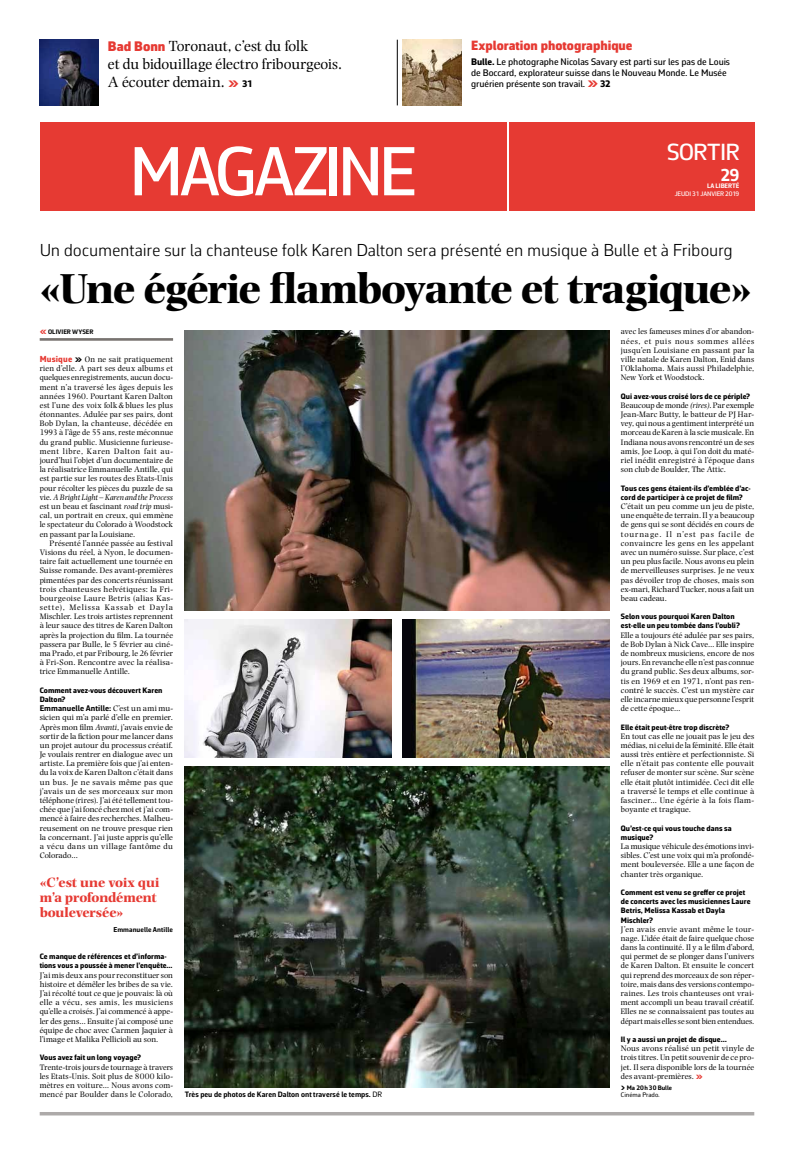
<style>
.page{position:relative;width:794px;height:1166px;background:#fff}
.page>*{position:absolute;margin:0;border:0;box-sizing:border-box;transform-origin:0 0}
.t1{font:500 70px "Corbeau Pro";letter-spacing:-.065em;color:#fff}
.t2{font:700 43.75px "Photina MT Std";letter-spacing:-.04em;color:#000}
.t3{font:500 23.62px "Corbeau Pro";letter-spacing:-.025em;color:#fff}
.t4{font:300 17.5px "Corbeau Pro";letter-spacing:-.01em;color:#000}
.t5{font:700 17.5px "Corbeau Pro";color:#fff}
.t6{font:15.31px/18.1px "Photina MT Std";letter-spacing:-.01em;color:#000}
.t7{font:700 14px/14.9px "Photina MT Std";letter-spacing:-.015em;color:#e63a33}
.t8{font:900 13.56px "Corbeau Pro";color:#e63a33}
.t9{font:500 9.62px/11px "Corbeau Pro";color:#000}
.t10{font:800 9.62px "Corbeau Pro";color:#000}
.t11{font:800 8.84px "Corbeau Pro";letter-spacing:.02em;color:#e63a33}
.t12{font:8.31px/9.2px "Photina MT Std";letter-spacing:.01em;color:#000;text-align:justify}
.t13{font:700 8.31px "Corbeau Pro";letter-spacing:.01em;color:#000}
.t14{font:800 7.88px/9.2px "Corbeau Pro";letter-spacing:.005em;color:#000}
.t15{font:700 7.88px "Corbeau Pro";letter-spacing:.005em;color:#000}
.t16{font:700 7.17px "Corbeau Pro";letter-spacing:.01em;color:#000}
.t17{font:700 6.56px "Corbeau Pro";color:#000}
.t18{font:500 6.56px "Corbeau Pro";letter-spacing:-.02em;color:#fff}
.t19{font:6.56px "Corbeau Pro";letter-spacing:-.005em;color:#000}
.t20{font:700 6.56px "Corbeau Pro";letter-spacing:-.01em;color:#fff}
.s1{font-family:"Corbeau Pro";font-weight:900;font-size:14px;color:#e63a33}
.s2{font-family:"Corbeau Pro";font-weight:800;font-size:9.62px}
.s3{font-weight:800}
.s4{font-style:italic}
.s5{font-family:"Photina MT Std";font-weight:400}
.s6{font-weight:400}
</style>
<div class="page">
<div style="left:40px;top:123px;width:466px;height:88px;background:#e63a33"></div>
<div style="left:509px;top:123px;width:245px;height:88px;background:#e63a33"></div>
<hr style="left:397px;top:40px;width:1px;height:65px;background:#000">
<hr style="left:40px;top:1112px;width:714px;height:3px;background:#adaaa9">
<hr style="left:40px;top:338px;width:133px;height:3px;background:#787370">
<img style="left:185px;top:330px;width:424px;height:280px">
<img style="left:185px;top:619px;width:206px;height:138px">
<img style="left:403px;top:619px;width:206px;height:138px">
<img style="left:185px;top:766px;width:424px;height:322px">
<img style="left:40px;top:40px;width:58px;height:65px">
<img style="left:403px;top:40px;width:58px;height:65px">
<h3 class="t6" style="left:108px;top:37px;width:235px"><span class="s1">Bad Bonn</span> Toronaut, c’est du folk<br>et du bidouillage électro fribourgeois.<br>A écouter demain. <span class="s2">31</span></h3>
<h3 class="t8" style="left:471px;top:36px;width:163px">Exploration photographique</h3>
<p class="t9" style="left:471px;top:56px;width:260px"><span class="s3">Bulle.</span> Le photographe Nicolas Savary est parti sur les pas de Louis de Boccard, explorateur suisse dans le Nouveau Monde. Le Musée gruérien présente son travail.</p>
<p class="t10" style="left:600px;top:77px;width:12px">32</p>
<h1 class="t1" style="left:129px;top:124px;width:290px">Magazine</h1>
<h3 class="t3" style="left:667px;top:136px;width:68px">Sortir</h3>
<h3 class="t5" style="left:720px;top:163px;width:20px">29</h3>
<p class="t20" style="left:707px;top:182px;width:34px">LA LIBERTÉ</p>
<p class="t18" style="left:674px;top:190px;width:66px">JEUDI 31 JANVIER 2019</p>
<h3 class="t4" style="left:40px;top:238px;width:695px">Un documentaire sur la chanteuse folk Karen Dalton sera présenté en musique à Bulle et à Fribourg</h3>
<h2 class="t2" style="left:40px;top:263px;width:713px">«Une égérie flamboyante et tragique»</h2>
<p class="t17" style="left:48px;top:328px;width:47px">OLIVIER WYSER</p>
<p class="t11" style="left:40px;top:353px;width:34px">Musique</p>
<p class="t12" style="left:621px;top:327px;width:135px">avec les fameuses mines d’or abandon&shy;nées, et puis nous sommes allées jusqu’en Louisiane en passant par la ville natale de Karen Dalton, Enid dans l’Oklahoma. Mais aussi Philadelphie, New York et Woodstock.</p>
<p class="t14" style="left:621px;top:391px;width:131px">Qui avez-vous croisé lors de ce périple?</p>
<p class="t12" style="left:621px;top:401px;width:135px">Beaucoup de monde <span class="s4">(rires)</span>. Par exemple Jean-Marc Butty, le batteur de PJ Har&shy;vey, qui nous a gentiment interprété un morceau de Karen à la scie musicale. En Indiana nous avons rencontré un de ses amis, Joe Loop, à qui l’on doit du maté&shy;riel inédit enregistré à l’époque dans son club de Boulder, The Attic.</p>
<p class="t14" style="left:621px;top:483px;width:131px">Tous ces gens étaient-ils d’emblée d’ac&shy;cord de participer à ce projet de film?</p>
<p class="t12" style="left:621px;top:502px;width:135px">C’était un peu comme un jeu de piste, une enquête de terrain. Il y a beaucoup de gens qui se sont décidés en cours de tournage. Il n’est pas facile de convaincre les gens en les appelant avec un numéro suisse. Sur place, c’est un peu plus facile. Nous avons eu plein de merveilleuses surprises. Je ne veux pas dévoiler trop de choses, mais son ex-mari, Richard Tucker, nous a fait un beau cadeau.</p>
<p class="t14" style="left:621px;top:612px;width:121px">Selon vous pourquoi Karen Dalton est-elle un peu tombée dans l’oubli?</p>
<p class="t12" style="left:621px;top:630px;width:135px">Elle a toujours été adulée par ses pairs, de Bob Dylan à Nick Cave… Elle inspire de nombreux musiciens, encore de nos jours. En revanche elle n’est pas connue du grand public. Ses deux albums, sor&shy;tis en 1969 et en 1971, n’ont pas ren&shy;contré le succès. C’est un mystère car elle incarne mieux que personne l’esprit de cette époque…</p>
<p class="t14" style="left:621px;top:722px;width:110px">Elle était peut-être trop discrète?</p>
<p class="t12" style="left:621px;top:731px;width:135px">En tout cas elle ne jouait pas le jeu des médias, ni celui de la féminité. Elle était aussi très entière et perfectionniste. Si elle n’était pas contente elle pouvait refuser de monter sur scène. Sur scène elle était plutôt intimidée. Ceci dit elle a traversé le temps et elle continue à fasciner… Une égérie à la fois flam&shy;boyante et tragique.</p>
<p class="t14" style="left:621px;top:823px;width:112px">Qu’est-ce qui vous touche dans sa musique?</p>
<p class="t12" style="left:621px;top:842px;width:135px">La musique véhicule des émotions invi&shy;sibles. C’est une voix qui m’a profondé&shy;ment bouleversée. Elle a une façon de chanter très organique.</p>
<p class="t14" style="left:621px;top:887px;width:131px">Comment est venu se greffer ce projet de concerts avec les musiciennes Laure<br>Betris, Melissa Kassab et Dayla<br>Mischler?</p>
<p class="t12" style="left:621px;top:924px;width:135px">J’en avais envie avant même le tour&shy;nage. L’idée était de faire quelque chose dans la continuité. Il y a le film d’abord, qui permet de se plonger dans l’univers de Karen Dalton. Et ensuite le concert qui reprend des morceaux de son réper&shy;toire, mais dans des versions contempo&shy;raines. Les trois chanteuses ont vrai&shy;ment accompli un beau travail créatif.<br>Elles ne se connaissaient pas toutes au départ mais elles se sont bien entendues.</p>
<p class="t14" style="left:621px;top:1034px;width:107px">Il y a aussi un projet de disque…</p>
<p class="t12" style="left:621px;top:1044px;width:135px">Nous avons réalisé un petit vinyle de trois titres. Un petit souvenir de ce pro&shy;jet. Il sera disponible lors de la tournée des avant-premières.</p>
<p class="t17" style="left:626px;top:1083px;width:47px">Ma 20h30 Bulle</p>
<p class="t19" style="left:621px;top:1090px;width:40px">Cinéma Prado.</p>
<p class="t12" style="left:40px;top:355px;width:135px;text-indent:45px">On ne sait pratiquement rien d’elle. A part ses deux albums et quelques enregistrements, aucun docu&shy;ment n’a traversé les âges depuis les années 1960. Pourtant Karen Dalton est l’une des voix folk &amp; blues les plus étonnantes. Adulée par ses pairs, dont Bob Dylan, la chanteuse, décédée en 1993 à l’âge de 55 ans, reste méconnue du grand public. Musicienne furieuse&shy;ment libre, Karen Dalton fait au&shy;jourd’hui l’objet d’un documentaire de la réalisatrice Emmanuelle Antille, qui est partie sur les routes des Etats-Unis pour récolter les pièces du puzzle de sa vie. <span class="s4">A Bright Light – Karen and the Process </span>est un beau et fascinant <span class="s4">road trip</span> musi&shy;cal, un portrait en creux, qui emmène le spectateur du Colorado à Woodstock en passant par la Louisiane.</p>
<p class="t12" style="left:40px;top:538px;width:135px;text-indent:10px">Présenté l’année passée au festival Visions du réel, à Nyon, le documen&shy;taire fait actuellement une tournée en Suisse romande. Des avant-premières pimentées par des concerts réunissant trois chanteuses helvétiques: la Fri&shy;bourgeoise Laure Betris (alias Kas&shy;sette), Melissa Kassab et Dayla Mischler. Les trois artistes reprennent à leur sauce des titres de Karen Dalton après la projection du film. La tournée passera par Bulle, le 5 février au ciné&shy;ma Prado, et par Fribourg, le 26 février à Fri-Son. Rencontre avec la réalisa&shy;trice Emmanuelle Antille.</p>
<p class="t14" style="left:40px;top:685px;width:124px">Comment avez-vous découvert Karen<br>Dalton?</p>
<p class="t13" style="left:40px;top:703px;width:135px">Emmanuelle Antille: <span class="s5">C’est un ami mu-</span></p>
<p class="t12" style="left:40px;top:713px;width:135px">sicien qui m’a parlé d’elle en premier.<br>Après mon film <span class="s4">Avanti</span>, j’avais envie de sortir de la fiction pour me lancer dans un projet autour du processus créatif.<br>Je voulais rentrer en dialogue avec un artiste. La première fois que j’ai enten&shy;du la voix de Karen Dalton c’était dans un bus. Je ne savais même pas que j’avais un de ses morceaux sur mon téléphone (rires). J’ai été tellement tou&shy;chée que j’ai foncé chez moi et j’ai com&shy;mencé à faire des recherches. Malheu&shy;reusement on ne trouve presque rien la concernant. J’ai juste appris qu’elle a vécu dans un village fantôme du Colorado…</p>
<h3 class="t7" style="left:40px;top:875px;width:121px">«C’est une voix qui m’a profondément bouleversée»</h3>
<p class="t16" style="left:113px;top:924px;width:61px">Emmanuelle Antille</p>
<p class="t14" style="left:40px;top:952px;width:134px">Ce manque de références et d’informa&shy;tions vous a poussée à mener l’enquête…</p>
<p class="t12" style="left:40px;top:970px;width:135px">J’ai mis deux ans pour reconstituer son histoire et démêler les bribes de sa vie.<br>J’ai récolté tout ce que je pouvais: là où elle a vécu, ses amis, les musiciens qu’elle a croisés. J’ai commencé à appe&shy;ler des gens… Ensuite j’ai composé une équipe de choc avec Carmen Jaquier à l’image et Malika Pellicioli au son.</p>
<p class="t14" style="left:40px;top:1053px;width:103px">Vous avez fait un long voyage?</p>
<p class="t12" style="left:40px;top:1062px;width:135px">Trente-trois jours de tournage à travers les Etats-Unis. Soit plus de 8000 kilo&shy;mètres en voiture… Nous avons com&shy;mencé par Boulder dans le Colorado,</p>
<p class="t15" style="left:185px;top:1089px;width:199px">Très peu de photos de Karen Dalton ont traversé le temps. <span class="s6">DR</span></p>
</div>
